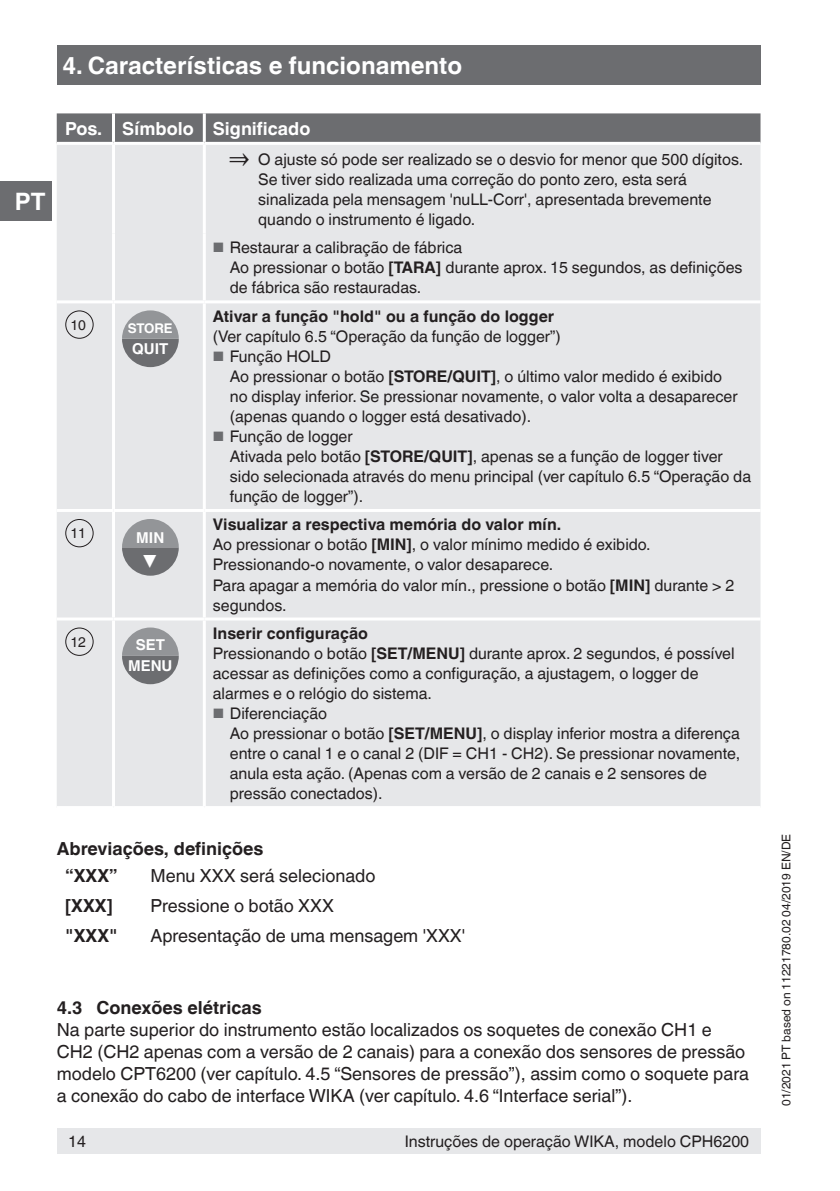
<style>
.page{position:relative;width:840px;height:1191px;background:#fff}
.page>*{position:absolute;margin:0;border:0;box-sizing:border-box;transform-origin:0 0}
.t1{font:700 24px "Helvetica World";color:#fff}
.t2{font:18px/22px "Helvetica World";color:#231f20}
.t3{font:700 18px/27px "Helvetica World";color:#231f20}
.t4{font:700 18px "Helvetica World";color:#fff}
.t5{font:16px/20px "Helvetica World";color:#231f20}
.t6{font:700 16px "Helvetica World";color:#231f20}
.t7{font:700 15px "Helvetica World";color:#fff}
.t8{font:14px "Helvetica World";color:#231f20}
.t9{font:700 13.4px "Helvetica World";letter-spacing:-.015em;color:#fff}
.t10{font:12px "Helvetica World";color:#231f20}
.s1{font-size:27.2px}
.s2{font-size:13.6px;color:#6c6d70}
.s3{font-weight:700}
</style>
<div class="page">
<div style="left:57px;top:45px;width:703px;height:40px;background:#6c6d70"></div>
<div style="left:57px;top:1128px;width:703px;height:26px;background:#e6e7e9"></div>
<div style="left:0;top:181px;width:51px;height:40px;background:#6c6d70"></div>
<svg style="left:57px;top:113px;width:703px;height:29px;background:#6e6f72"></svg>
<div style="left:57px;top:145px;width:703px;height:661px;background:#e6e7e9"></div>
<hr style="left:112px;top:113px;width:3px;height:29px;background:#fff">
<hr style="left:203px;top:113px;width:3px;height:29px;background:#fff">
<hr style="left:112px;top:145px;width:3px;height:88px;background:#fff">
<hr style="left:203px;top:145px;width:3px;height:88px;background:#fff">
<hr style="left:112px;top:233px;width:3px;height:67px;background:#fff">
<hr style="left:203px;top:233px;width:3px;height:67px;background:#fff">
<hr style="left:57px;top:300px;width:56px;height:3px;background:#fff">
<hr style="left:113px;top:300px;width:91px;height:3px;background:#fff">
<hr style="left:112px;top:303px;width:3px;height:206px;background:#fff">
<hr style="left:204px;top:300px;width:556px;height:3px;background:#fff">
<hr style="left:203px;top:303px;width:3px;height:206px;background:#fff">
<hr style="left:57px;top:509px;width:56px;height:3px;background:#fff">
<hr style="left:113px;top:509px;width:91px;height:3px;background:#fff">
<hr style="left:112px;top:512px;width:3px;height:105px;background:#fff">
<hr style="left:204px;top:509px;width:556px;height:3px;background:#fff">
<hr style="left:203px;top:512px;width:3px;height:105px;background:#fff">
<hr style="left:57px;top:617px;width:56px;height:3px;background:#fff">
<hr style="left:113px;top:617px;width:91px;height:3px;background:#fff">
<hr style="left:112px;top:620px;width:3px;height:186px;background:#fff">
<hr style="left:204px;top:617px;width:556px;height:3px;background:#fff">
<hr style="left:203px;top:620px;width:3px;height:186px;background:#fff">
<div style="left:65px;top:310px;width:29px;height:29px;border:1px solid #231f20;border-radius:50%"></div>
<svg style="left:122px;top:310px;width:57px;height:57px;background:#96989b"></svg>
<div style="left:65px;top:519px;width:29px;height:28px;border:1px solid #231f20;border-radius:50%"></div>
<div style="left:65px;top:627px;width:29px;height:29px;border:1px solid #231f20;border-radius:50%"></div>
<svg style="left:122px;top:627px;width:57px;height:57px;background:#96989a"></svg>
<svg style="left:122px;top:519px;width:57px;height:56px;background:#959799"></svg>
<h1 class="t1" style="left:62px;top:51px;width:401px">4. Características e funcionamento</h1>
<h1 class="t1" style="left:15px;top:188px;width:32px">PT</h1>
<p class="t4" style="left:65px;top:118px;width:246px">Pos. Símbolo Significado</p>
<p class="t5" style="left:258px;top:149px;width:486px;text-indent:-28px"><span class="s1">⇒</span> O ajuste só pode ser realizado se o desvio for menor que 500 dígitos.<br>Se tiver sido realizada uma correção do ponto zero, esta será sinalizada pela mensagem 'nuLL-Corr', apresentada brevemente quando o instrumento é ligado.</p>
<p class="t5" style="left:230px;top:238px;width:514px;text-indent:-17px"><span class="s2">■</span> Restaurar a calibração de fábrica<br>Ao pressionar o botão <span class="s3">[TARA]</span> durante aprox. 15 segundos, as definições de fábrica são restauradas.</p>
<p class="t8" style="left:70px;top:316px;width:17px">10</p>
<p class="t7" style="left:132px;top:340px;width:38px">QUIT</p>
<p class="t6" style="left:213px;top:307px;width:342px">Ativar a função "hold" ou a função do logger</p>
<p class="t5" style="left:213px;top:326px;width:349px">(Ver capítulo 6.5 “Operação da função de logger”)</p>
<p class="t5" style="left:230px;top:346px;width:509px;text-indent:-17px"><span class="s2">■</span> Função HOLD<br>Ao pressionar o botão <span class="s3">[STORE/QUIT]</span>, o último valor medido é exibido no display inferior. Se pressionar novamente, o valor volta a desaparecer (apenas quando o logger está desativado).</p>
<p class="t5" style="left:230px;top:426px;width:522px;text-indent:-17px"><span class="s2">■</span> Função de logger<br>Ativada pelo botão <span class="s3">[STORE/QUIT]</span>, apenas se a função de logger tiver sido selecionada através do menu principal (ver capítulo 6.5 “Operação da função de logger”).</p>
<p class="t9" style="left:128px;top:320px;width:46px">STORE</p>
<p class="t8" style="left:70px;top:525px;width:17px">11</p>
<p class="t7" style="left:136px;top:528px;width:30px">MIN</p>
<p class="t5" style="left:213px;top:515px;width:523px"><span class="s3">Visualizar a respectiva memória do valor mín.<br></span>Ao pressionar o botão <span class="s3">[MIN]</span>, o valor mínimo medido é exibido.<br>Pressionando-o novamente, o valor desaparece.<br>Para apagar a memória do valor mín., pressione o botão <span class="s3">[MIN]</span> durante &gt; 2 segundos.</p>
<p class="t7" style="left:136px;top:636px;width:31px">SET</p>
<p class="t5" style="left:213px;top:623px;width:523px"><span class="s3">Inserir configuração<br></span>Pressionando o botão <span class="s3">[SET/MENU]</span> durante aprox. 2 segundos, é possível acessar as definições como a configuração, a ajustagem, o logger de alarmes e o relógio do sistema.</p>
<p class="t5" style="left:230px;top:703px;width:511px;text-indent:-17px"><span class="s2">■</span> Diferenciação<br>Ao pressionar o botão <span class="s3">[SET/MENU]</span>, o display inferior mostra a diferença entre o canal 1 e o canal 2 (DIF = CH1 - CH2). Se pressionar novamente, anula esta ação. (Apenas com a versão de 2 canais e 2 sensores de pressão conectados).</p>
<p class="t3" style="left:65px;top:835px;width:200px;text-indent:-8px">Abreviações, definições “XXX”</p>
<p class="t8" style="left:70px;top:633px;width:17px">12</p>
<p class="t7" style="left:128px;top:657px;width:46px">MENU</p>
<p class="t2" style="left:150px;top:864px;width:226px">Menu XXX será selecionado</p>
<p class="t3" style="left:65px;top:892px;width:49px">[XXX]</p>
<p class="t2" style="left:150px;top:894px;width:185px">Pressione o botão XXX</p>
<p class="t3" style="left:65px;top:922px;width:54px">"XXX"</p>
<p class="t2" style="left:150px;top:924px;width:316px">Apresentação de uma mensagem 'XXX'</p>
<p class="t3" style="left:57px;top:994px;width:206px">4.3 Conexões elétricas</p>
<p class="t2" style="left:57px;top:1018px;width:693px">Na parte superior do instrumento estão localizados os soquetes de conexão CH1 e CH2 (CH2 apenas com a versão de 2 canais) para a conexão dos sensores de pressão modelo CPT6200 (ver capítulo. 4.5 “Sensores de pressão”), assim como o soquete para a conexão do cabo de interface WIKA (ver capítulo. 4.6 “Interface serial”).</p>
<p class="t5" style="left:68px;top:1131px;width:19px">14</p>
<p class="t5" style="left:404px;top:1131px;width:345px">Instruções de operação WIKA, modelo CPH6200</p>
<p class="t10" style="left:778px;top:1106px;width:273px;rotate:-90deg">01/2021 PT based on 11221780.02 04/2019 EN/DE</p>
</div>
